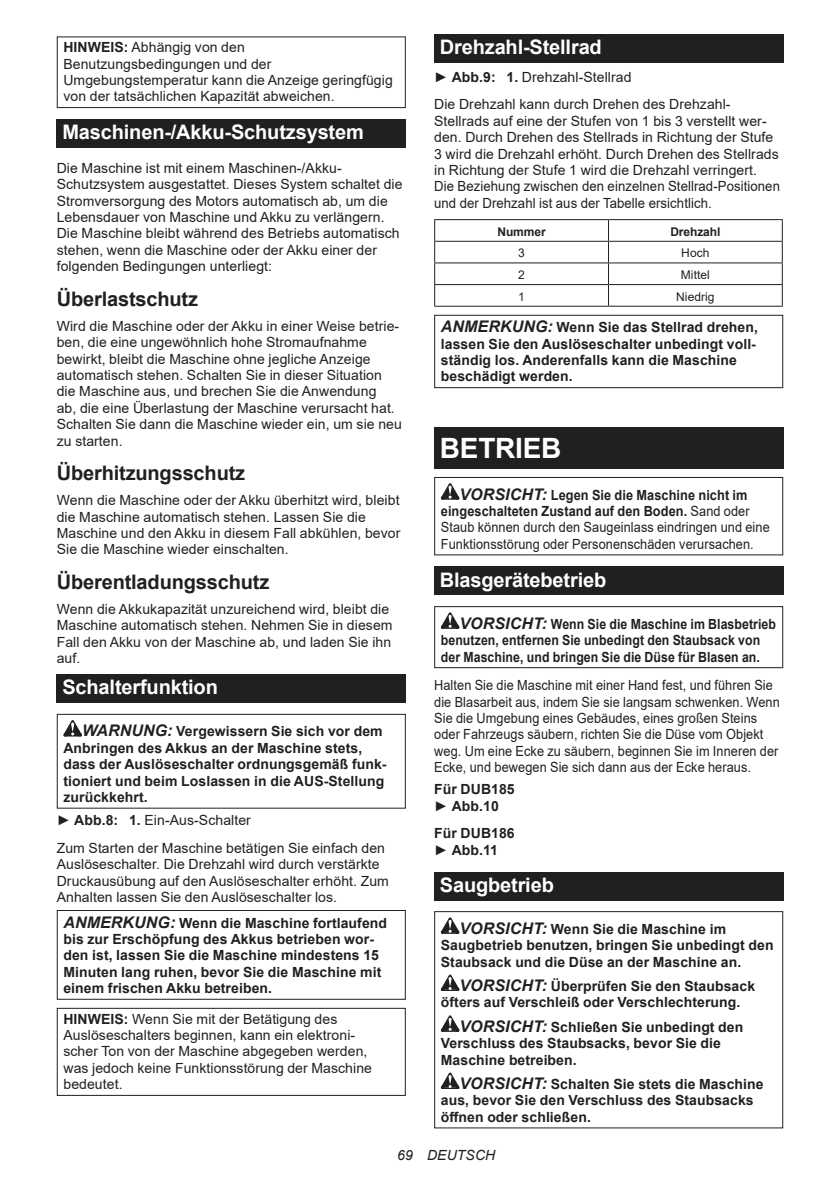
<style>
.page{position:relative;width:840px;height:1191px;background:#fff}
.page>*{position:absolute;margin:0;border:0;box-sizing:border-box;transform-origin:0 0}
.t1{font:700 28px "Arial";letter-spacing:-.01em;color:#fff}
.t2{font:700 20px "Arial";letter-spacing:-.01em;color:#fff}
.t3{font:700 20px "Arial";letter-spacing:-.01em;color:#202020}
.t4{font:14px/16.4px "Arial";letter-spacing:.005em;color:#202020}
.t5{font:700 14px/16.4px "Arial";letter-spacing:.005em;color:#202020}
.t6{font:14px/16.4px "Arial";letter-spacing:.005em;color:#202020;scale:.91 1}
.t7{font:700 14px/16.4px "Arial";letter-spacing:.005em;color:#202020;scale:.88 1}
.t8{font:italic 14px "Arial";letter-spacing:.005em;color:#202020}
.t9{font:12px "Arial";letter-spacing:.005em;color:#202020}
.t10{font:700 12px "Arial";letter-spacing:-.01em;color:#202020}
.s1{font-weight:700}
.s2{font-style:italic;font-size:16px}
.s3{font-weight:700;font-style:italic;font-size:16px}
.s4{font-weight:400}
</style>
<div class="page">
<div style="left:57px;top:36px;width:348px;height:72px;border:1px solid #202020"></div>
<div style="left:57px;top:119px;width:348px;height:29px;background:#202020"></div>
<div style="left:57px;top:674px;width:348px;height:29px;background:#202020"></div>
<svg style="left:63px;top:720px;width:19px;height:16px"></svg>
<div style="left:57px;top:714px;width:348px;height:94px;border:1px solid #202020"></div>
<div style="left:57px;top:910px;width:348px;height:89px;border:1px solid #202020"></div>
<div style="left:57px;top:1007px;width:348px;height:88px;border:1px solid #202020"></div>
<div style="left:434px;top:34px;width:348px;height:29px;background:#202020"></div>
<hr style="left:434px;top:219px;width:174px;height:1px;background:#202020">
<hr style="left:608px;top:219px;width:174px;height:1px;background:#202020">
<hr style="left:434px;top:241px;width:174px;height:1px;background:#202020">
<hr style="left:608px;top:241px;width:174px;height:1px;background:#202020">
<hr style="left:434px;top:262px;width:174px;height:1px;background:#202020">
<hr style="left:608px;top:262px;width:174px;height:1px;background:#202020">
<hr style="left:434px;top:284px;width:174px;height:1px;background:#202020">
<svg style="left:434px;top:220px;width:1px;height:86px"></svg>
<hr style="left:608px;top:284px;width:174px;height:1px;background:#202020">
<svg style="left:781px;top:220px;width:1px;height:86px"></svg>
<hr style="left:434px;top:306px;width:174px;height:1px;background:#202020">
<hr style="left:608px;top:306px;width:174px;height:1px;background:#202020">
<div style="left:434px;top:315px;width:348px;height:73px;border:1px solid #202020"></div>
<div style="left:434px;top:428px;width:348px;height:41px;background:#202020"></div>
<svg style="left:440px;top:483px;width:19px;height:16px"></svg>
<div style="left:434px;top:477px;width:348px;height:78px;border:1px solid #202020"></div>
<div style="left:434px;top:567px;width:348px;height:28px;background:#202020"></div>
<svg style="left:440px;top:612px;width:19px;height:17px"></svg>
<div style="left:434px;top:606px;width:348px;height:62px;border:1px solid #202020"></div>
<div style="left:434px;top:871px;width:348px;height:29px;background:#202020"></div>
<svg style="left:440px;top:917px;width:19px;height:16px"></svg>
<svg style="left:440px;top:974px;width:19px;height:17px"></svg>
<svg style="left:440px;top:1015px;width:19px;height:16px"></svg>
<svg style="left:440px;top:1072px;width:19px;height:17px"></svg>
<div style="left:434px;top:911px;width:348px;height:217px;border:1px solid #202020"></div>
<p class="t4" style="left:63px;top:39px;width:331px"><span class="s1">HINWEIS:</span> Abhängig von den Benutzungsbedingungen und der Umgebungstemperatur kann die Anzeige geringfügig von der tatsächlichen Kapazität abweichen.</p>
<h2 class="t2" style="left:62px;top:118px;width:303px">Maschinen-/Akku-Schutzsystem</h2>
<p class="t4" style="left:57px;top:161px;width:347px">Die Maschine ist mit einem Maschinen-/Akku-Schutzsystem ausgestattet. Dieses System schaltet die Stromversorgung des Motors automatisch ab, um die Lebensdauer von Maschine und Akku zu verlängern.<br>Die Maschine bleibt während des Betriebs automatisch stehen, wenn die Maschine oder der Akku einer der folgenden Bedingungen unterliegt:</p>
<h2 class="t3" style="left:57px;top:285px;width:143px">Überlastschutz</h2>
<p class="t4" style="left:57px;top:319px;width:346px">Wird die Maschine oder der Akku in einer Weise betrie&shy;ben, die eine ungewöhnlich hohe Stromaufnahme bewirkt, bleibt die Maschine ohne jegliche Anzeige automatisch stehen. Schalten Sie in dieser Situation die Maschine aus, und brechen Sie die Anwendung<br>ab, die eine Überlastung der Maschine verursacht hat.<br>Schalten Sie dann die Maschine wieder ein, um sie neu zu starten.</p>
<h2 class="t3" style="left:57px;top:459px;width:190px">Überhitzungsschutz</h2>
<p class="t4" style="left:57px;top:492px;width:345px">Wenn die Maschine oder der Akku überhitzt wird, bleibt die Maschine automatisch stehen. Lassen Sie die Maschine und den Akku in diesem Fall abkühlen, bevor Sie die Maschine wieder einschalten.</p>
<h2 class="t3" style="left:57px;top:568px;width:214px">Überentladungsschutz</h2>
<p class="t4" style="left:57px;top:601px;width:337px">Wenn die Akkukapazität unzureichend wird, bleibt die Maschine automatisch stehen. Nehmen Sie in diesem Fall den Akku von der Maschine ab, und laden Sie ihn auf.</p>
<h2 class="t2" style="left:62px;top:673px;width:157px">Schalterfunktion</h2>
<p class="t5" style="left:63px;top:723px;width:324px;text-indent:19px"><span class="s2">WARNUNG:</span> Vergewissern Sie sich vor dem Anbringen des Akkus an der Maschine stets, dass der Auslöseschalter ordnungsgemäß funk&shy;tioniert und beim Loslassen in die AUS-Stellung zurückkehrt.</p>
<p class="t4" style="left:57px;top:806px;width:329px;line-height:27.8px">► <span class="s1">Abb.8: 1.</span> Ein-Aus-Schalter<br>Zum Starten der Maschine betätigen Sie einfach den</p>
<p class="t4" style="left:57px;top:856px;width:333px">Auslöseschalter. Die Drehzahl wird durch verstärkte<br>Druckausübung auf den Auslöseschalter erhöht. Zum<br>Anhalten lassen Sie den Auslöseschalter los.</p>
<p class="t5" style="left:63px;top:914px;width:325px"><span class="s2">ANMERKUNG:</span> Wenn die Maschine fortlaufend bis zur Erschöpfung des Akkus betrieben wor&shy;den ist, lassen Sie die Maschine mindestens 15<br>Minuten lang ruhen, bevor Sie die Maschine mit einem frischen Akku betreiben.</p>
<p class="t4" style="left:63px;top:1010px;width:310px"><span class="s1">HINWEIS:</span> Wenn Sie mit der Betätigung des Auslöseschalters beginnen, kann ein elektroni&shy;scher Ton von der Maschine abgegeben werden, was jedoch keine Funktionsstörung der Maschine bedeutet.</p>
<h2 class="t2" style="left:439px;top:33px;width:163px">Drehzahl-Stellrad</h2>
<p class="t4" style="left:434px;top:63px;width:298px;line-height:27.8px">► <span class="s1">Abb.9: 1.</span> Drehzahl-Stellrad<br>Die Drehzahl kann durch Drehen des Drehzahl-</p>
<p class="t4" style="left:434px;top:114px;width:347px">Stellrads auf eine der Stufen von 1 bis 3 verstellt wer&shy;den. Durch Drehen des Stellrads in Richtung der Stufe 3 wird die Drehzahl erhöht. Durch Drehen des Stellrads in Richtung der Stufe 1 wird die Drehzahl verringert.<br>Die Beziehung zwischen den einzelnen Stellrad-Positionen und der Drehzahl ist aus der Tabelle ersichtlich.</p>
<p class="t10" style="left:497px;top:227px;width:50px">Nummer</p>
<p class="t10" style="left:670px;top:223px;width:51px">Drehzahl</p>
<p class="t9" style="left:518px;top:248px;width:8px">3</p>
<p class="t9" style="left:681px;top:248px;width:30px">Hoch</p>
<p class="t9" style="left:518px;top:270px;width:8px">2</p>
<p class="t9" style="left:680px;top:270px;width:31px">Mittel</p>
<p class="t9" style="left:518px;top:292px;width:8px">1</p>
<p class="t9" style="left:675px;top:292px;width:40px">Niedrig</p>
<p class="t5" style="left:440px;top:319px;width:318px"><span class="s2">ANMERKUNG:</span> Wenn Sie das Stellrad drehen, lassen Sie den Auslöseschalter unbedingt voll&shy;ständig los. Anderenfalls kann die Maschine beschädigt werden.</p>
<h1 class="t1" style="left:439px;top:437px;width:123px">BETRIEB</h1>
<p class="t6" style="left:440px;top:488px;width:363px;text-indent:19px"><span class="s3">VORSICHT:</span> <span class="s1">Legen Sie die Maschine nicht im eingeschalteten Zustand auf den Boden.</span> Sand oder Staub können durch den Saugeinlass eindringen und eine Funktionsstörung oder Personenschäden verursachen.</p>
<h2 class="t2" style="left:439px;top:565px;width:168px">Blasgerätebetrieb</h2>
<p class="t7" style="left:440px;top:616px;width:382px;text-indent:19px"><span class="s2">VORSICHT:</span> Wenn Sie die Maschine im Blasbetrieb benutzen, entfernen Sie unbedingt den Staubsack von der Maschine, und bringen Sie die Düse für Blasen an.</p>
<p class="t6" style="left:434px;top:677px;width:381px">Halten Sie die Maschine mit einer Hand fest, und führen Sie die Blasarbeit aus, indem Sie sie langsam schwenken. Wenn Sie die Umgebung eines Gebäudes, eines großen Steins oder Fahrzeugs säubern, richten Sie die Düse vom Objekt weg. Um eine Ecke zu säubern, beginnen Sie im Inneren der Ecke, und bewegen Sie sich dann aus der Ecke heraus.</p>
<p class="t5" style="left:434px;top:781px;width:82px">Für DUB185 <span class="s4">►</span> Abb.10</p>
<p class="t5" style="left:434px;top:825px;width:82px">Für DUB186 <span class="s4">►</span> Abb.11</p>
<h2 class="t2" style="left:439px;top:870px;width:115px">Saugbetrieb</h2>
<p class="t5" style="left:440px;top:920px;width:334px;text-indent:19px"><span class="s2">VORSICHT:</span> Wenn Sie die Maschine im<br>Saugbetrieb benutzen, bringen Sie unbedingt den<br>Staubsack und die Düse an der Maschine an.</p>
<p class="t5" style="left:440px;top:978px;width:315px;text-indent:19px"><span class="s2">VORSICHT:</span> Überprüfen Sie den Staubsack öfters auf Verschleiß oder Verschlechterung.</p>
<p class="t5" style="left:440px;top:1018px;width:304px;text-indent:19px"><span class="s2">VORSICHT:</span> Schließen Sie unbedingt den<br>Verschluss des Staubsacks, bevor Sie die<br>Maschine betreiben.</p>
<p class="t5" style="left:440px;top:1076px;width:324px;text-indent:19px"><span class="s2">VORSICHT:</span> Schalten Sie stets die Maschine aus, bevor Sie den Verschluss des Staubsacks öffnen oder schließen.</p>
<p class="t8" style="left:397px;top:1147px;width:99px">69 DEUTSCH</p>
</div>
